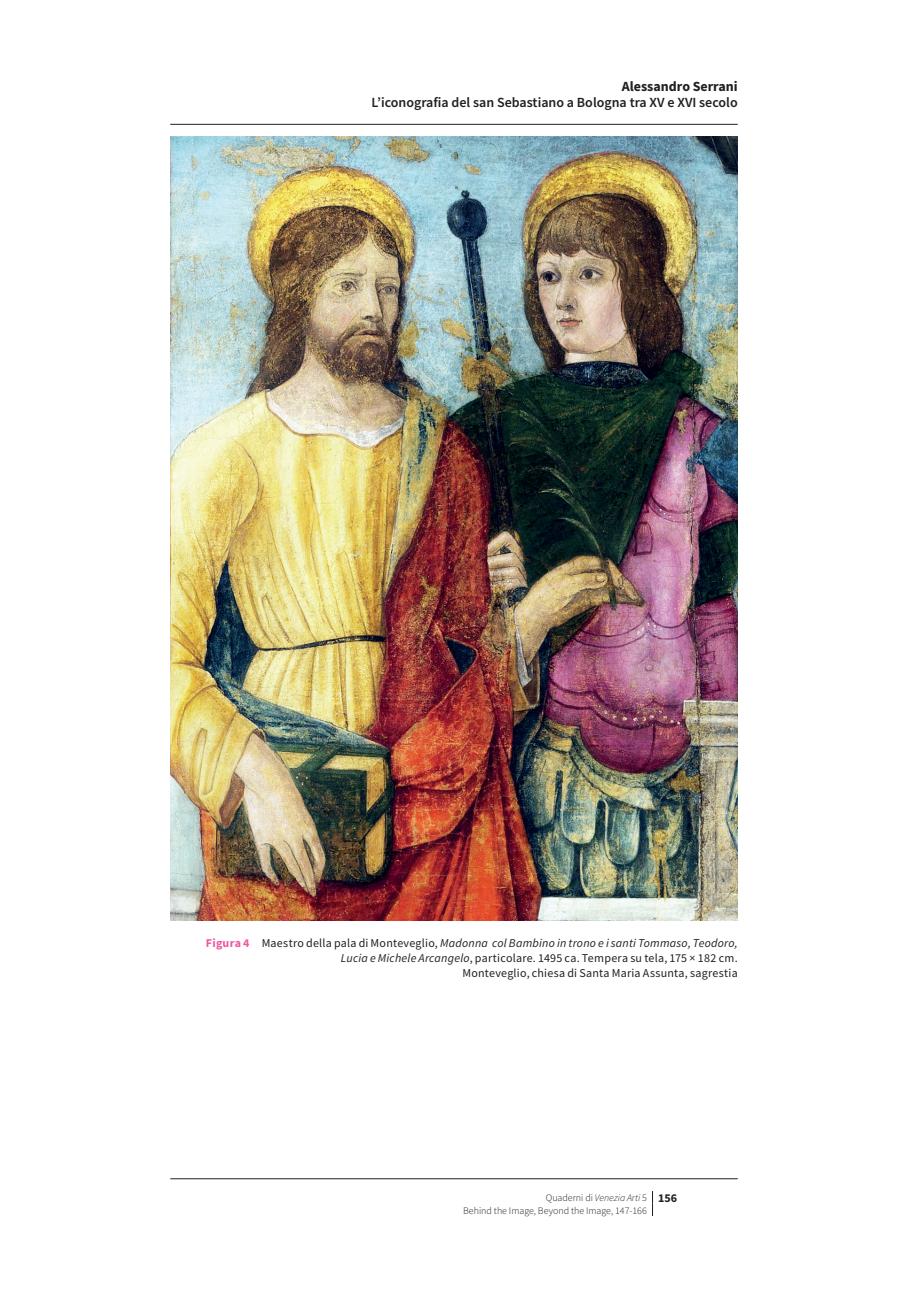
<style>
.page{position:relative;width:908px;height:1304px;background:#fff}
.page>*{position:absolute;margin:0;border:0;box-sizing:border-box;transform-origin:0 0}
.t1{font:600 14px "Source Sans Pro";color:#231f20}
.t2{font:700 14px "Source Sans Pro";color:#231f20}
.t3{font:12px/15px "Source Sans Pro";letter-spacing:.02em;color:#231f20;text-align:right}
.t4{font:300 10px/12.4px "Source Sans Pro";color:#231f20}
.s1{font-weight:700;color:#ef59a1}
.s2{font-style:italic}
.s3{font-weight:700;font-size:12px}
</style>
<div class="page">
<svg style="left:652px;top:1191px;width:1px;height:25px"></svg>
<img style="left:170px;top:136px;width:567px;height:785px">
<hr style="left:170px;top:124px;width:567px;height:1px;background:#231f20">
<hr style="left:170px;top:1178px;width:567px;height:1px;background:#231f20">
<p class="t2" style="left:621px;top:77px;width:117px">Alessandro Serrani</p>
<p class="t1" style="left:371px;top:94px;width:367px">L’iconografia del san Sebastiano a Bologna tra XV e XVI secolo</p>
<p class="t3" style="left:206px;top:935px;width:533px"><span class="s1">Figura 4</span> Maestro della pala di Monteveglio, <span class="s2">Madonna col Bambino in trono e i santi Tommaso, Teodoro,<br>Lucia e Michele Arcangelo</span>, particolare. 1495 ca. Tempera su tela, 175 × 182 cm.<br>Monteveglio, chiesa di Santa Maria Assunta, sagrestia</p>
<p class="t4" style="left:463px;top:1191px;width:215px;text-indent:83px">Quaderni di <span class="s2">Venezia Arti</span> 5 <span class="s3">156<br></span>Behind the Image, Beyond the Image, 147-166</p>
</div>
